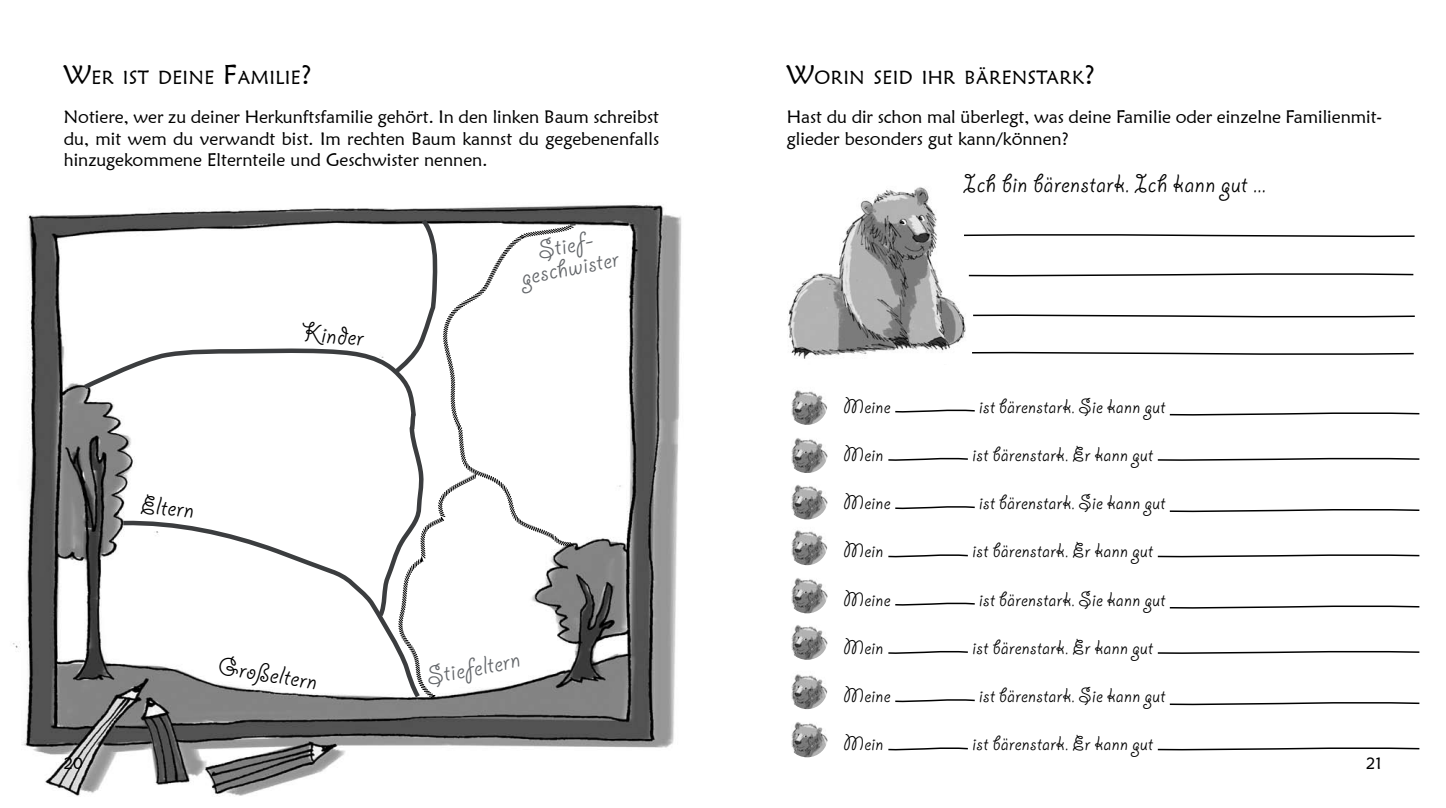
<style>
.page{position:relative;width:1446px;height:808px;background:#fff}
.page>*{position:absolute;margin:0;border:0;box-sizing:border-box;transform-origin:0 0}
.t1{font:28.5px "Giddyup Std";letter-spacing:.02em;color:#000}
.t2{font:28.5px/22.5px "Giddyup Std";color:#63666a;text-align:center}
.t3{font:22.5px "Giddyup Std";letter-spacing:.02em;color:#000}
.t4{font:18.9px "Maiandra GD";letter-spacing:.03em;color:#000}
.t5{font:18px/21.6px "Maiandra GD";color:#000;text-align:justify}
.t6{font:16.5px "Maiandra GD";color:#000}
.s1{font-size:27px}
</style>
<div class="page">
<img style="left:13px;top:205px;width:669px;height:591px">
<svg style="left:895px;top:409px;width:80px;height:4px"></svg>
<svg style="left:1169px;top:412px;width:251px;height:4px"></svg>
<svg style="left:888px;top:458px;width:80px;height:3px"></svg>
<svg style="left:1157px;top:458px;width:263px;height:3px"></svg>
<svg style="left:895px;top:506px;width:80px;height:3px"></svg>
<svg style="left:1169px;top:509px;width:251px;height:4px"></svg>
<svg style="left:888px;top:554px;width:80px;height:4px"></svg>
<svg style="left:1157px;top:554px;width:263px;height:4px"></svg>
<svg style="left:895px;top:602px;width:80px;height:4px"></svg>
<svg style="left:1169px;top:605px;width:251px;height:4px"></svg>
<svg style="left:888px;top:651px;width:80px;height:3px"></svg>
<svg style="left:1157px;top:651px;width:263px;height:3px"></svg>
<svg style="left:895px;top:699px;width:80px;height:4px"></svg>
<svg style="left:1169px;top:702px;width:251px;height:4px"></svg>
<svg style="left:888px;top:747px;width:80px;height:4px"></svg>
<svg style="left:1157px;top:747px;width:263px;height:4px"></svg>
<svg style="left:119px;top:621px;width:305px;height:81px"></svg>
<svg style="left:79px;top:345px;width:309px;height:276px"></svg>
<svg style="left:388px;top:214px;width:188px;height:485px"></svg>
<img style="left:788px;top:187px;width:178px;height:172px">
<svg style="left:962px;top:234px;width:453px;height:4px"></svg>
<svg style="left:968px;top:273px;width:446px;height:4px"></svg>
<svg style="left:973px;top:314px;width:442px;height:4px"></svg>
<svg style="left:972px;top:351px;width:442px;height:4px"></svg>
<img style="left:791px;top:390px;width:36px;height:35px">
<img style="left:791px;top:438px;width:36px;height:35px">
<img style="left:791px;top:485px;width:36px;height:34px">
<img style="left:791px;top:530px;width:36px;height:35px">
<img style="left:791px;top:578px;width:36px;height:35px">
<img style="left:791px;top:625px;width:36px;height:35px">
<img style="left:791px;top:674px;width:36px;height:35px">
<img style="left:791px;top:722px;width:36px;height:35px">
<p class="t4" style="left:64px;top:66px;width:250px"><span class="s1">W</span>ER IST DEINE <span class="s1">F</span>AMILIE<span class="s1">?</span></p>
<p class="t5" style="left:64px;top:106px;width:597px">Notiere, wer zu deiner Herkunftsfamilie gehört. In den linken Baum schreibst du, mit wem du verwandt bist. Im rechten Baum kannst du gegebenenfalls hinzugekommene Elternteile und Geschwister nennen.</p>
<h1 class="t1" style="left:303px;top:316px;width:64px;rotate:5deg">Kinder</h1>
<h1 class="t2" style="left:515px;top:244px;width:100px;rotate:-11deg">Stief&shy;geschwister</h1>
<p class="t4" style="left:787px;top:66px;width:310px"><span class="s1">W</span>ORIN SEID IHR BÄRENSTARK<span class="s1">?</span></p>
<p class="t5" style="left:787px;top:106px;width:597px">Hast du dir schon mal überlegt, was deine Familie oder einzelne Familienmit&shy;glieder besonders gut kann/können?</p>
<h1 class="t1" style="left:963px;top:168px;width:303px">Ich bin bärenstark. Ich kann gut ...</h1>
<p class="t3" style="left:844px;top:393px;width:48px">Meine</p>
<p class="t3" style="left:979px;top:393px;width:187px">ist bärenstark. Sie kann gut</p>
<p class="t3" style="left:844px;top:442px;width:41px">Mein</p>
<p class="t3" style="left:972px;top:442px;width:182px">ist bärenstark. Er kann gut</p>
<p class="t3" style="left:844px;top:490px;width:48px">Meine</p>
<p class="t3" style="left:979px;top:490px;width:187px">ist bärenstark. Sie kann gut</p>
<p class="t3" style="left:844px;top:538px;width:41px">Mein</p>
<p class="t3" style="left:972px;top:538px;width:182px">ist bärenstark. Er kann gut</p>
<p class="t3" style="left:844px;top:587px;width:48px">Meine</p>
<p class="t3" style="left:979px;top:587px;width:187px">ist bärenstark. Sie kann gut</p>
<p class="t3" style="left:844px;top:635px;width:41px">Mein</p>
<p class="t3" style="left:972px;top:635px;width:182px">ist bärenstark. Er kann gut</p>
<p class="t3" style="left:844px;top:683px;width:48px">Meine</p>
<p class="t3" style="left:979px;top:683px;width:187px">ist bärenstark. Sie kann gut</p>
<p class="t3" style="left:844px;top:731px;width:41px">Mein</p>
<p class="t3" style="left:972px;top:731px;width:182px">ist bärenstark. Er kann gut</p>
<h1 class="t1" style="left:142px;top:489px;width:55px;rotate:5deg">Eltern</h1>
<h1 class="t1" style="left:221px;top:650px;width:101px;rotate:9deg">Großeltern</h1>
<h1 class="t2" style="left:425px;top:666px;width:96px;rotate:-11deg">Stiefeltern</h1>
<p class="t6" style="left:64px;top:753px;width:21px">20</p>
<p class="t6" style="left:1366px;top:753px;width:17px">21</p>
</div>
